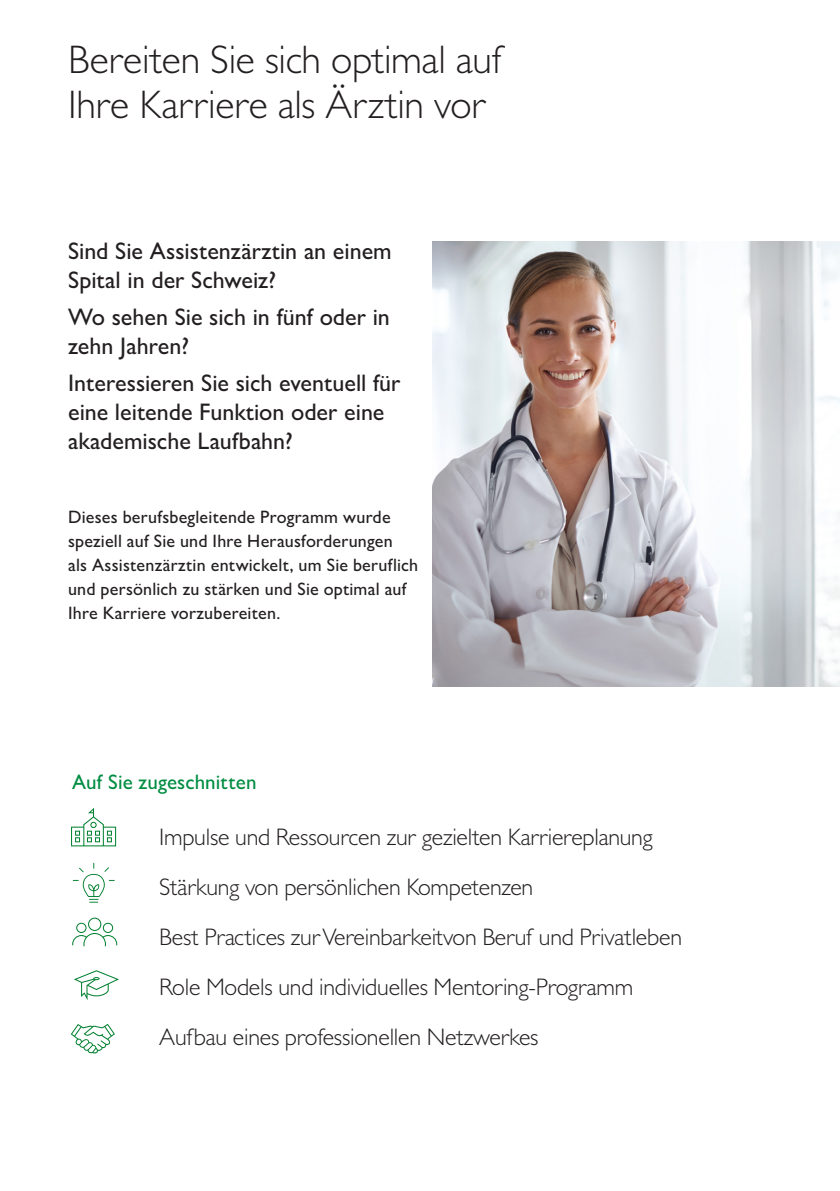
<style>
.page{position:relative;width:840px;height:1191px;background:#fff}
.page>*{position:absolute;margin:0;border:0;box-sizing:border-box;transform-origin:0 0}
.Title_20_Black{font:300 40px/45px "Gill Sans MT Pro";letter-spacing:-.005em;color:#231f20}
.Portfolio_Text{font:300 24px "Gill Sans MT Pro";letter-spacing:-.01em;color:#231f20}
.Subtitle_12{font:500 24px/29px "Gill Sans MT Pro";color:#231f20}
.Subtitle_10_5{font:500 21px "Gill Sans MT Pro";letter-spacing:.005em;color:#008d42}
.Copy_9{font:500 18px/24px "Gill Sans MT Pro";letter-spacing:.01em;color:#231f20}
</style>
<div class="page">
<img style="left:432px;top:242px;width:407px;height:444px">
<svg style="left:71px;top:808px;width:45px;height:38px"></svg>
<svg style="left:73px;top:863px;width:41px;height:39px"></svg>
<svg style="left:72px;top:917px;width:45px;height:29px"></svg>
<svg style="left:71px;top:1024px;width:44px;height:29px"></svg>
<svg style="left:74px;top:970px;width:45px;height:30px"></svg>
<p class="Title_20_Black" style="left:68px;top:36px;width:436px">Bereiten Sie sich optimal auf<br>Ihre Karriere als Ärztin vor</p>
<p class="Subtitle_12" style="left:68px;top:236px;width:325px">Sind Sie Assistenzärztin an einem<br>Spital in der Schweiz?</p>
<p class="Subtitle_12" style="left:68px;top:302px;width:323px">Wo sehen Sie sich in fünf oder in zehn Jahren?</p>
<p class="Subtitle_12" style="left:68px;top:368px;width:334px">Interessieren Sie sich eventuell für eine leitende Funktion oder eine akademische Laufbahn?</p>
<p class="Copy_9" style="left:68px;top:504px;width:351px">Dieses berufsbegleitende Programm wurde speziell auf Sie und Ihre Herausforderungen<br>als Assistenzärztin entwickelt, um Sie beruflich und persönlich zu stärken und Sie optimal auf Ihre Karriere vorzubereiten.</p>
<p class="Subtitle_10_5" style="left:72px;top:769px;width:186px">Auf Sie zugeschnitten</p>
<p class="Portfolio_Text" style="left:159px;top:822px;width:495px">Impulse und Ressourcen zur gezielten Karriereplanung</p>
<p class="Portfolio_Text" style="left:159px;top:872px;width:375px">Stärkung von persönlichen Kompetenzen</p>
<p class="Portfolio_Text" style="left:159px;top:922px;width:524px">Best Practices zur Vereinbarkeitvon Beruf und Privatleben</p>
<p class="Portfolio_Text" style="left:159px;top:972px;width:475px">Role Models und individuelles Mentoring-Programm</p>
<p class="Portfolio_Text" style="left:159px;top:1022px;width:380px">Aufbau eines professionellen Netzwerkes</p>
</div>
